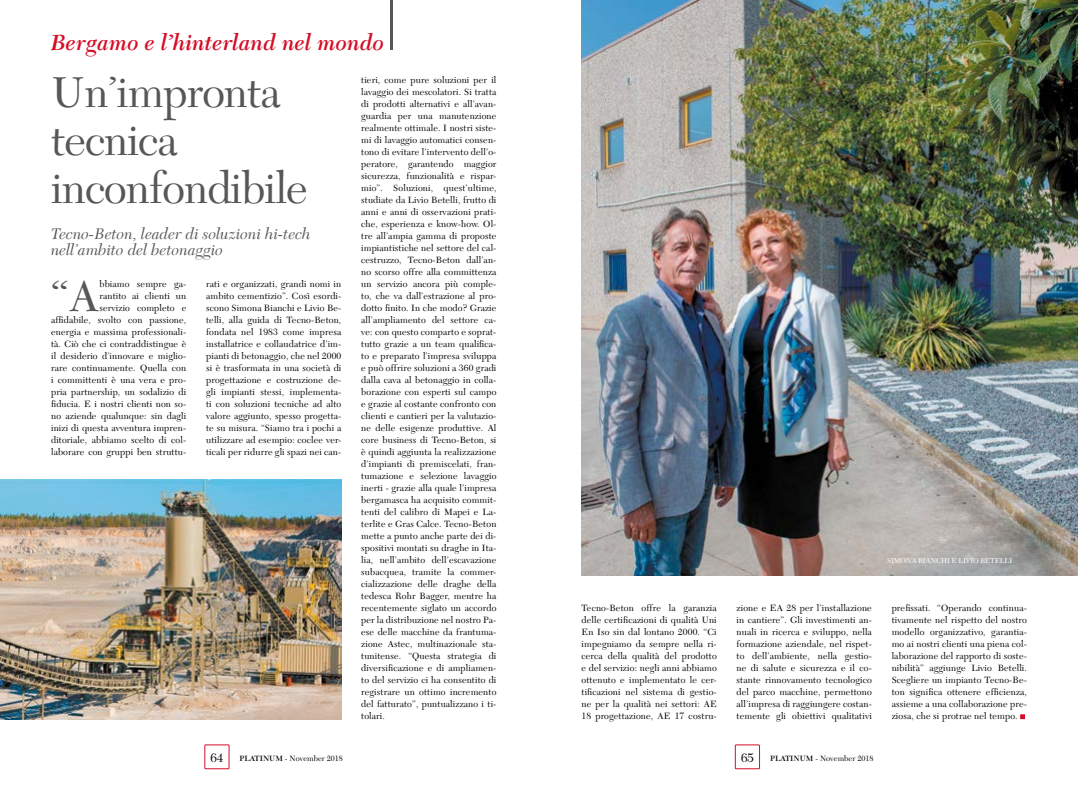
<style>
.page{position:relative;width:1078px;height:794px;background:#fff}
.page>*{position:absolute;margin:0;border:0;box-sizing:border-box;transform-origin:0 0}
.t1{font:45.3px "New Caledonia LT Std";color:#575756}
.t2{font:45px/48px "New Caledonia LT Std";letter-spacing:-.02em;color:#575756}
.t3{font:italic 600 23px "New Caledonia LT Std";color:#d40d27}
.t4{font:italic 16px/15.9px "New Caledonia LT Std";color:#575756}
.t5{font:12.9px "New Caledonia LT Std";color:#000}
.t6{font:9.5px/12px "New Caledonia LT Std";letter-spacing:.015em;color:#000;text-align:justify}
.t7{font:8px "New Caledonia LT Std";color:#000}
.t8{font:7.5px "New Caledonia LT Std";letter-spacing:-.02em;color:#fff}
.s1{font-weight:600}
</style>
<div class="page">
<svg style="left:1020px;top:714px;width:4px;height:5px"></svg>
<img style="left:581px;top:0;width:496px;height:575px">
<div style="left:734px;top:744px;width:25px;height:25px;border:1px solid #d40d27"></div>
<img style="left:0;top:479px;width:341px;height:240px">
<div style="left:204px;top:744px;width:25px;height:25px;border:1px solid #d40d27"></div>
<hr style="left:390px;top:0;width:2px;height:49px;background:#575756">
<h3 class="t3" style="left:51px;top:29px;width:335px">Bergamo e l’hinterland nel mondo</h3>
<h2 class="t2" style="left:51px;top:69px;width:258px">Un’impronta tecnica inconfondibile</h2>
<h3 class="t4" style="left:51px;top:226px;width:261px">Tecno-Beton, leader di soluzioni hi-tech nell’ambito del betonaggio</h3>
<p class="t6" style="left:51px;top:278px;width:137px;text-align:right">bbiamo sempre ga-<br>rantito ai clienti un<br>servizio completo e<br>affidabile, svolto con passione, energia e massima professionali&shy;tà. Ciò che ci contraddistingue è il desiderio d’innovare e miglio&shy;rare continuamente. Quella con i committenti è una vera e pro&shy;pria partnership, un sodalizio di fiducia. E i nostri clienti non so&shy;no aziende qualunque: sin dagli inizi di questa avventura impren&shy;ditoriale, abbiamo scelto di col&shy;laborare con gruppi ben struttu-</p>
<p class="t6" style="left:206px;top:278px;width:137px">rati e organizzati, grandi nomi in ambito cementizio”. Così esordi&shy;scono Simona Bianchi e Livio Be&shy;telli, alla guida di Tecno-Beton, fondata nel 1983 come impresa installatrice e collaudatrice d’im&shy;pianti di betonaggio, che nel 2000 si è trasformata in una società di progettazione e costruzione de&shy;gli impianti stessi, implementa&shy;ti con soluzioni tecniche ad alto valore aggiunto, spesso progetta&shy;te su misura. “Siamo tra i pochi a utilizzare ad esempio: coclee ver&shy;ticali per ridurre gli spazi nei can-</p>
<h1 class="t1" style="left:51px;top:270px;width:49px">“A</h1>
<h3 class="t5" style="left:210px;top:750px;width:14px">64</h3>
<p class="t7" style="left:239px;top:753px;width:105px"><span class="s1">PLATINUM</span> - November 2018</p>
<p class="t6" style="left:361px;top:74px;width:137px">tieri, come pure soluzioni per il lavaggio dei mescolatori. Si tratta di prodotti alternativi e all’avan&shy;guardia per una manutenzione realmente ottimale. I nostri siste&shy;mi di lavaggio automatici consen&shy;tono di evitare l’intervento dell’o&shy;peratore, garantendo maggior sicurezza, funzionalità e rispar&shy;mio”. Soluzioni, quest’ultime, studiate da Livio Betelli, frutto di anni e anni di osservazioni prati&shy;che, esperienza e know-how. Ol&shy;tre all’ampia gamma di proposte impiantistiche nel settore del cal&shy;cestruzzo, Tecno-Beton dall’an&shy;no scorso offre alla committenza un servizio ancora più comple&shy;to, che va dall’estrazione al pro&shy;dotto finito. In che modo? Grazie all’ampliamento del settore ca&shy;ve: con questo comparto e soprat&shy;tutto grazie a un team qualifica&shy;to e preparato l’impresa sviluppa e può offrire soluzioni a 360 gradi dalla cava al betonaggio in colla&shy;borazione con esperti sul campo e grazie al costante confronto con clienti e cantieri per la valutazio&shy;ne delle esigenze produttive. Al core business di Tecno-Beton, si è quindi aggiunta la realizzazione d’impianti di premiscelati, fran&shy;tumazione e selezione lavaggio inerti - grazie alla quale l’impresa bergamasca ha acquisito commit&shy;tenti del calibro di Mapei e La&shy;terlite e Gras Calce. Tecno-Beton mette a punto anche parte dei di&shy;spositivi montati su draghe in Ita&shy;lia, nell’ambito dell’escavazione subacquea, tramite la commer&shy;cializzazione delle draghe della tedesca Rohr Bagger, mentre ha recentemente siglato un accordo per la distribuzione nel nostro Pa&shy;ese delle macchine da frantuma&shy;zione Astec, multinazionale sta&shy;tunitense. “Questa strategia di diversificazione e di ampliamen&shy;to del servizio ci ha consentito di registrare un ottimo incremento del fatturato”, puntualizzano i ti&shy;tolari.</p>
<p class="t8" style="left:887px;top:556px;width:126px">SIMONA BIANCHI E LIVIO BETELLI</p>
<p class="t6" style="left:581px;top:602px;width:137px">Tecno-Beton offre la garanzia delle certificazioni di qualità Uni En Iso sin dal lontano 2000. “Ci impegniamo da sempre nella ri&shy;cerca della qualità del prodotto e del servizio: negli anni abbiamo ottenuto e implementato le cer&shy;tificazioni nel sistema di gestio&shy;ne per la qualità nei settori: AE 18 progettazione, AE 17 costru-</p>
<p class="t6" style="left:736px;top:602px;width:137px">zione e EA 28 per l’installazione in cantiere”. Gli investimenti an&shy;nuali in ricerca e sviluppo, nella formazione aziendale, nel rispet&shy;to dell’ambiente, nella gestio&shy;ne di salute e sicurezza e il co&shy;stante rinnovamento tecnologico del parco macchine, permettono all’impresa di raggiungere costan&shy;temente gli obiettivi qualitativi</p>
<p class="t6" style="left:891px;top:602px;width:137px">prefissati. “Operando continua&shy;tivamente nel rispetto del nostro modello organizzativo, garantia&shy;mo ai nostri clienti una piena col&shy;laborazione del rapporto di soste&shy;nibilità” aggiunge Livio Betelli.<br>Scegliere un impianto Tecno-Be&shy;ton significa ottenere efficienza, assieme a una collaborazione pre&shy;ziosa, che si protrae nel tempo.</p>
<h3 class="t5" style="left:740px;top:750px;width:14px">65</h3>
<p class="t7" style="left:770px;top:753px;width:105px"><span class="s1">PLATINUM</span> - November 2018</p>
</div>
